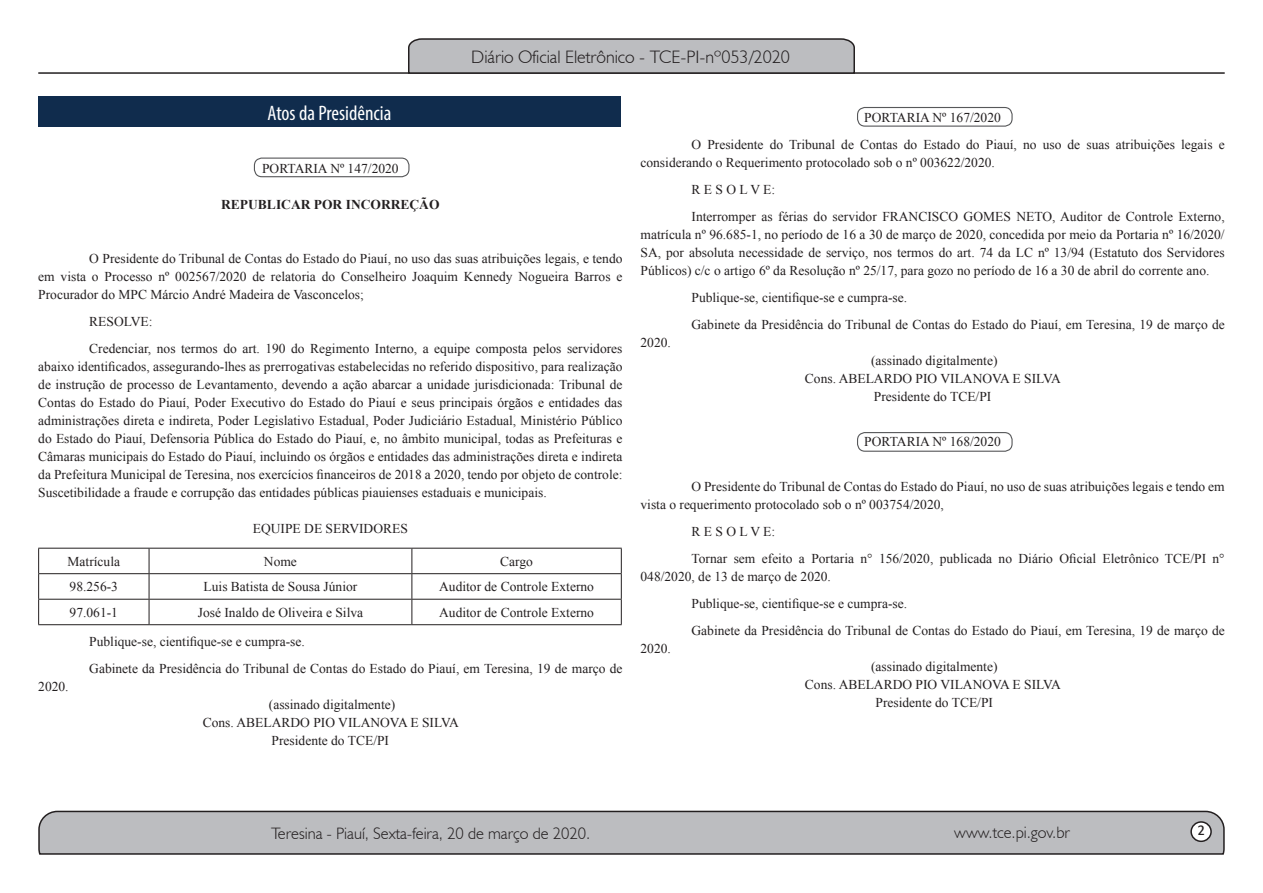
<style>
.page{position:relative;width:1263px;height:893px;background:#fff}
.page>*{position:absolute;margin:0;border:0;box-sizing:border-box;transform-origin:0 0}
.t1{font:condensed 21px "Myriad Pro";color:#fff}
.t2{font:300 18px "Humanist 521 BT";color:#231f20}
.t3{font:300 16.5px "Humanist 521 BT";color:#231f20}
.t4{font:15px "Estrangelo Edessa";color:#231f20}
.parag__12{font:13.5px/18px "Times New Roman";color:#231f20;text-align:justify}
.assinatura_centraliz{font:13.5px "Times New Roman";color:#231f20}
.PROC_CENTRALIZADO{font:13.5px "Times New Roman";color:#231f20}
.PROC_CENTRALIZADO-2{font:700 13.5px "Times New Roman";color:#231f20}
</style>
<div class="page">
<svg style="left:38px;top:810px;width:1187px;height:45px;background:#b3b3b6"></svg>
<div style="left:1191px;top:822px;width:20px;height:19px;background:#fff;border-radius:50%"></div>
<div style="left:1190px;top:821px;width:22px;height:21px;border:2px solid #231f20;border-radius:50%"></div>
<hr style="left:38px;top:72px;width:1187px;height:2px;background:#231f20">
<svg style="left:407px;top:38px;width:449px;height:36px;background:#aeafb2"></svg>
<div style="left:38px;top:97px;width:583px;height:30px;background:#102c4d"></div>
<hr style="left:38px;top:548px;width:111px;height:1px;background:#231f20">
<hr style="left:149px;top:548px;width:263px;height:1px;background:#231f20">
<hr style="left:412px;top:548px;width:210px;height:1px;background:#231f20">
<hr style="left:38px;top:573px;width:111px;height:1px;background:#231f20">
<hr style="left:149px;top:573px;width:263px;height:1px;background:#231f20">
<hr style="left:412px;top:573px;width:210px;height:1px;background:#231f20">
<hr style="left:38px;top:599px;width:111px;height:1px;background:#231f20">
<hr style="left:149px;top:599px;width:263px;height:1px;background:#231f20">
<hr style="left:412px;top:599px;width:210px;height:1px;background:#231f20">
<hr style="left:38px;top:624px;width:111px;height:1px;background:#231f20">
<hr style="left:149px;top:624px;width:263px;height:1px;background:#231f20">
<hr style="left:412px;top:624px;width:210px;height:1px;background:#231f20">
<svg style="left:38px;top:549px;width:1px;height:75px"></svg>
<svg style="left:149px;top:549px;width:1px;height:75px"></svg>
<svg style="left:411px;top:549px;width:1px;height:75px"></svg>
<svg style="left:621px;top:549px;width:1px;height:75px"></svg>
<div style="left:254px;top:158px;width:155px;height:19px;border:1px solid #57585a;border-radius:8px"></div>
<div style="left:857px;top:107px;width:156px;height:20px;border:1px solid #57585a;border-radius:8px"></div>
<div style="left:857px;top:432px;width:156px;height:20px;border:1px solid #57585a;border-radius:8px"></div>
<h2 class="t2" style="left:471px;top:46px;width:320px">Diário Oficial Eletrônico - TCE-PI-nº053/2020</h2>
<p class="t1" style="left:268px;top:100px;width:125px">Atos da Presidência</p>
<p class="PROC_CENTRALIZADO" style="left:262px;top:159px;width:138px">PORTARIA Nº 147/2020</p>
<p class="PROC_CENTRALIZADO-2" style="left:221px;top:195px;width:220px">REPUBLICAR POR INCORREÇÃO</p>
<p class="parag__12" style="left:38px;top:249px;width:586px;text-indent:51px">O Presidente do Tribunal de Contas do Estado do Piauí, no uso das suas atribuições legais, e tendo em vista o Processo nº 002567/2020 de relatoria do Conselheiro Joaquim Kennedy Nogueira Barros e Procurador do MPC Márcio André Madeira de Vasconcelos;</p>
<p class="parag__12" style="left:89px;top:312px;width:65px">RESOLVE:</p>
<p class="parag__12" style="left:38px;top:339px;width:586px;text-indent:51px">Credenciar, nos termos do art. 190 do Regimento Interno, a equipe composta pelos servidores abaixo identificados, assegurando-lhes as prerrogativas estabelecidas no referido dispositivo, para realização de instrução de processo de Levantamento, devendo a ação abarcar a unidade jurisdicionada: Tribunal de Contas do Estado do Piauí, Poder Executivo do Estado do Piauí e seus principais órgãos e entidades das administrações direta e indireta, Poder Legislativo Estadual, Poder Judiciário Estadual, Ministério Público do Estado do Piauí, Defensoria Pública do Estado do Piauí, e, no âmbito municipal, todas as Prefeituras e Câmaras municipais do Estado do Piauí, incluindo os órgãos e entidades das administrações direta e indireta da Prefeitura Municipal de Teresina, nos exercícios financeiros de 2018 a 2020, tendo por objeto de controle:<br>Suscetibilidade a fraude e corrupção das entidades públicas piauienses estaduais e municipais.</p>
<p class="PROC_CENTRALIZADO" style="left:253px;top:519px;width:156px">EQUIPE DE SERVIDORES</p>
<p class="assinatura_centraliz" style="left:68px;top:552px;width:54px">Matrícula</p>
<p class="assinatura_centraliz" style="left:264px;top:552px;width:34px">Nome</p>
<p class="assinatura_centraliz" style="left:500px;top:552px;width:34px">Cargo</p>
<p class="assinatura_centraliz" style="left:70px;top:577px;width:50px">98.256-3</p>
<p class="assinatura_centraliz" style="left:204px;top:577px;width:155px">Luis Batista de Sousa Júnior</p>
<p class="assinatura_centraliz" style="left:439px;top:577px;width:156px">Auditor de Controle Externo</p>
<p class="assinatura_centraliz" style="left:70px;top:603px;width:50px">97.061-1</p>
<p class="assinatura_centraliz" style="left:198px;top:603px;width:167px">José Inaldo de Oliveira e Silva</p>
<p class="assinatura_centraliz" style="left:439px;top:603px;width:156px">Auditor de Controle Externo</p>
<p class="parag__12" style="left:89px;top:632px;width:217px">Publique-se, cientifique-se e cumpra-se.</p>
<p class="parag__12" style="left:89px;top:659px;width:535px">Gabinete da Presidência do Tribunal de Contas do Estado do Piauí, em Teresina, 19 de março de</p>
<p class="parag__12" style="left:38px;top:677px;width:32px">2020.</p>
<p class="assinatura_centraliz" style="left:269px;top:695px;width:128px">(assinado digitalmente)</p>
<p class="assinatura_centraliz" style="left:203px;top:713px;width:258px">Cons. ABELARDO PIO VILANOVA E SILVA</p>
<p class="assinatura_centraliz" style="left:272px;top:731px;width:119px">Presidente do TCE/PI</p>
<p class="PROC_CENTRALIZADO" style="left:864px;top:108px;width:138px">PORTARIA Nº 167/2020</p>
<p class="parag__12" style="left:640px;top:135px;width:586px;text-indent:51px">O Presidente do Tribunal de Contas do Estado do Piauí, no uso de suas atribuições legais e considerando o Requerimento protocolado sob o nº 003622/2020.</p>
<p class="parag__12" style="left:691px;top:180px;width:85px">R E S O L V E:</p>
<p class="parag__12" style="left:640px;top:207px;width:586px;text-indent:51px">Interromper as férias do servidor FRANCISCO GOMES NETO, Auditor de Controle Externo, matrícula nº 96.685-1, no período de 16 a 30 de março de 2020, concedida por meio da Portaria nº 16/2020/ SA, por absoluta necessidade de serviço, nos termos do art. 74 da LC nº 13/94 (Estatuto dos Servidores Públicos) c/c o artigo 6º da Resolução nº 25/17, para gozo no período de 16 a 30 de abril do corrente ano.</p>
<p class="parag__12" style="left:691px;top:288px;width:217px">Publique-se, cientifique-se e cumpra-se.</p>
<p class="parag__12" style="left:691px;top:315px;width:535px">Gabinete da Presidência do Tribunal de Contas do Estado do Piauí, em Teresina, 19 de março de</p>
<p class="parag__12" style="left:640px;top:333px;width:32px">2020.</p>
<p class="assinatura_centraliz" style="left:871px;top:351px;width:128px">(assinado digitalmente)</p>
<p class="assinatura_centraliz" style="left:805px;top:369px;width:258px">Cons. ABELARDO PIO VILANOVA E SILVA</p>
<p class="assinatura_centraliz" style="left:874px;top:387px;width:119px">Presidente do TCE/PI</p>
<p class="PROC_CENTRALIZADO" style="left:864px;top:432px;width:138px">PORTARIA Nº 168/2020</p>
<p class="parag__12" style="left:640px;top:477px;width:586px;text-indent:51px">O Presidente do Tribunal de Contas do Estado do Piauí, no uso de suas atribuições legais e tendo em vista o requerimento protocolado sob o nº 003754/2020,</p>
<p class="parag__12" style="left:691px;top:522px;width:85px">R E S O L V E:</p>
<p class="parag__12" style="left:640px;top:549px;width:586px;text-indent:51px">Tornar sem efeito a Portaria n° 156/2020, publicada no Diário Oficial Eletrônico TCE/PI n°<br>048/2020, de 13 de março de 2020.</p>
<p class="parag__12" style="left:691px;top:594px;width:217px">Publique-se, cientifique-se e cumpra-se.</p>
<p class="parag__12" style="left:691px;top:621px;width:535px">Gabinete da Presidência do Tribunal de Contas do Estado do Piauí, em Teresina, 19 de março de</p>
<p class="parag__12" style="left:640px;top:639px;width:32px">2020.</p>
<p class="assinatura_centraliz" style="left:871px;top:657px;width:128px">(assinado digitalmente)</p>
<p class="assinatura_centraliz" style="left:805px;top:675px;width:258px">Cons. ABELARDO PIO VILANOVA E SILVA</p>
<p class="assinatura_centraliz" style="left:875px;top:693px;width:119px">Presidente do TCE/PI</p>
<p class="t3" style="left:271px;top:823px;width:321px">Teresina - Piauí, Sexta-feira, 20 de março de 2020.</p>
<p class="t3" style="left:954px;top:822px;width:117px">www.tce.pi.gov.br</p>
<p class="t4" style="left:1197px;top:823px;width:9px">2</p>
</div>
